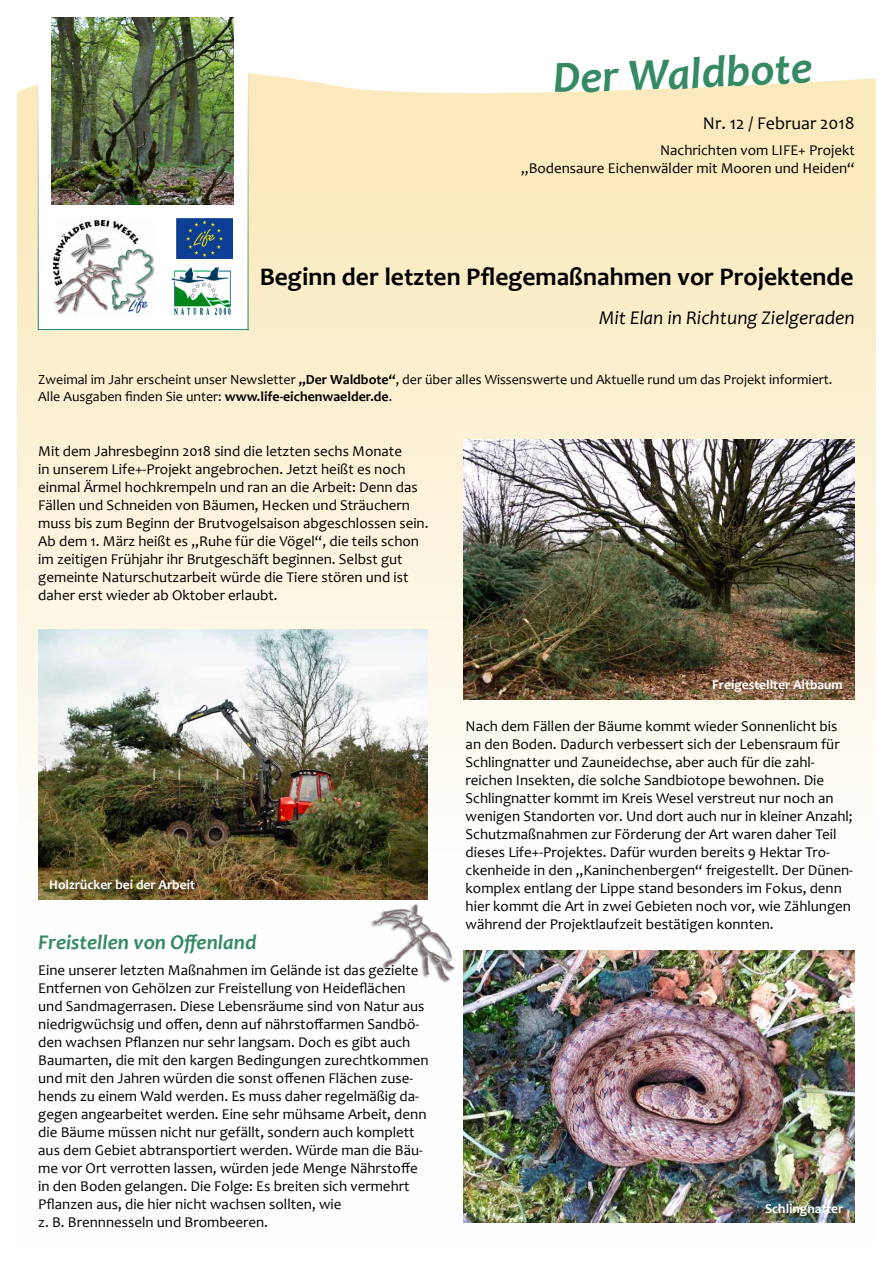
<style>
.page{position:relative;width:893px;height:1263px;background:#fff}
.page>*{position:absolute;margin:0;border:0;box-sizing:border-box;transform-origin:0 0}
.t1{font:italic 700 45px "Candara";color:#358a64}
.t2{font:700 25.5px "Candara";color:#000}
.t3{font:italic 700 21px "Candara";color:#358a64}
.t4{font:italic 19.5px "Candara";color:#000}
.t5{font:18px "Candara";color:#000}
.t6{font:15px/18px "Candara";color:#000}
.t7{font:13.95px/16.8px "Candara";color:#000}
.t8{font:700 13.5px "Candara";color:#fff}
.s1{font-weight:700}
</style>
<div class="page">
<svg style="left:17px;top:73px;width:859px;height:112px;background:#faecc5"></svg>
<div style="left:17px;top:185px;width:859px;height:1061px;background:linear-gradient(to bottom,#faecc5,#fff)"></div>
<div style="left:38px;top:17px;width:210px;height:313px;background:#fff"></div>
<img style="left:54px;top:220px;width:101px;height:95px">
<hr style="left:38px;top:85px;width:1px;height:245px;background:#358a64">
<hr style="left:247px;top:75px;width:2px;height:255px;background:#358a64">
<hr style="left:38px;top:329px;width:211px;height:1px;background:#358a64">
<img style="left:177px;top:219px;width:55px;height:40px">
<img style="left:172px;top:267px;width:59px;height:48px">
<img style="left:51px;top:17px;width:183px;height:187px">
<img style="left:463px;top:950px;width:392px;height:272px">
<img style="left:463px;top:439px;width:392px;height:260px">
<img style="left:38px;top:629px;width:390px;height:270px">
<img style="left:359px;top:897px;width:104px;height:90px">
<svg style="left:554px;top:73px;width:26px;height:19px"></svg>
<h1 class="t1" style="left:579px;top:49px;width:147px;rotate:-2deg">er Wald</h1>
<h1 class="t1" style="left:724px;top:44px;width:88px;rotate:-3deg">bote</h1>
<p class="t5" style="left:703px;top:111px;width:153px">Nr. 12 / Februar 2018</p>
<p class="t6" style="left:521px;top:141px;width:335px;text-align:right">Nachrichten vom LIFE+ Projekt<br>„Bodensaure Eichenwälder mit Mooren und Heiden“</p>
<h2 class="t2" style="left:260px;top:261px;width:595px">Beginn der letzten Pflegemaßnahmen vor Projektende</h2>
<h3 class="t4" style="left:599px;top:306px;width:257px">Mit Elan in Richtung Zielgeraden</h3>
<p class="t7" style="left:38px;top:371px;width:795px">Zweimal im Jahr erscheint unser Newsletter <span class="s1">„Der Waldbote“</span>, der über alles Wissenswerte und Aktuelle rund um das Projekt informiert.<br>Alle Ausgaben finden Sie unter: <span class="s1">www.life-eichenwaelder.de</span>.</p>
<p class="t6" style="left:38px;top:442px;width:392px">Mit dem Jahresbeginn 2018 sind die letzten sechs Monate<br>in unserem Life+-Projekt angebrochen. Jetzt heißt es noch einmal Ärmel hochkrempeln und ran an die Arbeit: Denn das Fällen und Schneiden von Bäumen, Hecken und Sträuchern muss bis zum Beginn der Brutvogelsaison abgeschlossen sein.<br>Ab dem 1. März heißt es „Ruhe für die Vögel“, die teils schon im zeitigen Frühjahr ihr Brutgeschäft beginnen. Selbst gut gemeinte Naturschutzarbeit würde die Tiere stören und ist daher erst wieder ab Oktober erlaubt.</p>
<p class="t8" style="left:49px;top:876px;width:147px">Holzrücker bei der Arbeit</p>
<h3 class="t3" style="left:38px;top:929px;width:220px">Freistellen von Offenland</h3>
<p class="t6" style="left:38px;top:961px;width:392px">Eine unserer letzten Maßnahmen im Gelände ist das gezielte Entfernen von Gehölzen zur Freistellung von Heideflächen und Sandmagerrasen. Diese Lebensräume sind von Natur aus niedrigwüchsig und offen, denn auf nährstoffarmen Sandbö&shy;den wachsen Pflanzen nur sehr langsam. Doch es gibt auch Baumarten, die mit den kargen Bedingungen zurechtkommen und mit den Jahren würden die sonst offenen Flächen zuse&shy;hends zu einem Wald werden. Es muss daher regelmäßig da&shy;gegen angearbeitet werden. Eine sehr mühsame Arbeit, denn die Bäume müssen nicht nur gefällt, sondern auch komplett aus dem Gebiet abtransportiert werden. Würde man die Bäu&shy;me vor Ort verrotten lassen, würden jede Menge Nährstoffe in den Boden gelangen. Die Folge: Es breiten sich vermehrt Pflanzen aus, die hier nicht wachsen sollten, wie<br>z. B. Brennnesseln und Brombeeren.</p>
<p class="t8" style="left:712px;top:676px;width:132px">Freigestellter Altbaum</p>
<p class="t6" style="left:466px;top:717px;width:389px">Nach dem Fällen der Bäume kommt wieder Sonnenlicht bis an den Boden. Dadurch verbessert sich der Lebensraum für Schlingnatter und Zauneidechse, aber auch für die zahl&shy;reichen Insekten, die solche Sandbiotope bewohnen. Die Schlingnatter kommt im Kreis Wesel verstreut nur noch an wenigen Standorten vor. Und dort auch nur in kleiner Anzahl; Schutzmaßnahmen zur Förderung der Art waren daher Teil dieses Life+-Projektes. Dafür wurden bereits 9 Hektar Tro&shy;ckenheide in den „Kaninchenbergen“ freigestellt. Der Dünen&shy;komplex entlang der Lippe stand besonders im Fokus, denn hier kommt die Art in zwei Gebieten noch vor, wie Zählungen während der Projektlaufzeit bestätigen konnten.</p>
<p class="t8" style="left:765px;top:1200px;width:80px">Schlingnatter</p>
</div>
